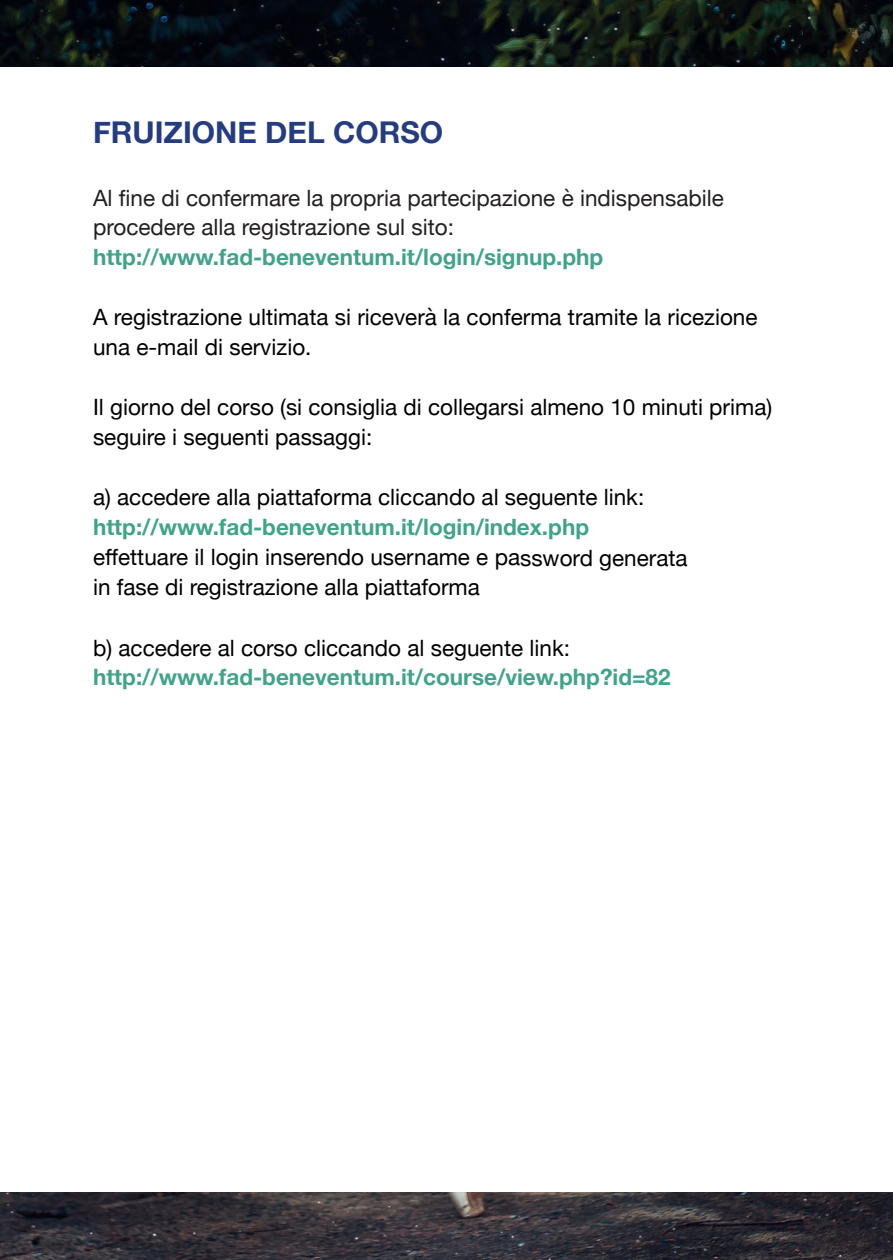
<style>
.page{position:relative;width:893px;height:1260px;background:#fff}
.page>*{position:absolute;margin:0;border:0;box-sizing:border-box;transform-origin:0 0}
.t1{font:700 30px "Helvetica Neue";color:#253c7f}
.t2{font:22.5px/30px "Helvetica Neue";color:#000001}
.t3{font:700 22.5px "Helvetica Neue";color:#41a38b}
.t4{font:22.5px/30px "Helvetica Neue";color:#231f20}
</style>
<div class="page">
<img style="left:0;top:0;width:630px;height:67px">
<img style="left:630px;top:0;width:262px;height:1260px">
<img style="left:0;top:1192px;width:631px;height:68px">
<div style="left:0;top:68px;width:892px;height:1124px;background:#fff"></div>
<h1 class="t1" style="left:93px;top:108px;width:352px">FRUIZIONE DEL CORSO</h1>
<p class="t4" style="left:93px;top:184px;width:632px">Al fine di confermare la propria partecipazione è indispensabile procedere alla registrazione sul sito:</p>
<p class="t3" style="left:93px;top:240px;width:511px">http://www.fad-beneventum.it/login/signup.php</p>
<p class="t2" style="left:93px;top:304px;width:666px">A registrazione ultimata si riceverà la conferma tramite la ricezione una e-mail di servizio.</p>
<p class="t2" style="left:93px;top:394px;width:680px">Il giorno del corso (si consiglia di collegarsi almeno 10 minuti prima) seguire i seguenti passaggi:</p>
<p class="t2" style="left:93px;top:484px;width:552px">a) accedere alla piattaforma cliccando al seguente link:</p>
<p class="t3" style="left:93px;top:510px;width:497px">http://www.fad-beneventum.it/login/index.php</p>
<p class="t2" style="left:93px;top:544px;width:596px">effettuare il login inserendo username e password generata in fase di registrazione alla piattaforma</p>
<p class="t2" style="left:93px;top:634px;width:478px">b) accedere al corso cliccando al seguente link:</p>
<p class="t3" style="left:93px;top:660px;width:579px">http://www.fad-beneventum.it/course/view.php?id=82</p>
</div>
